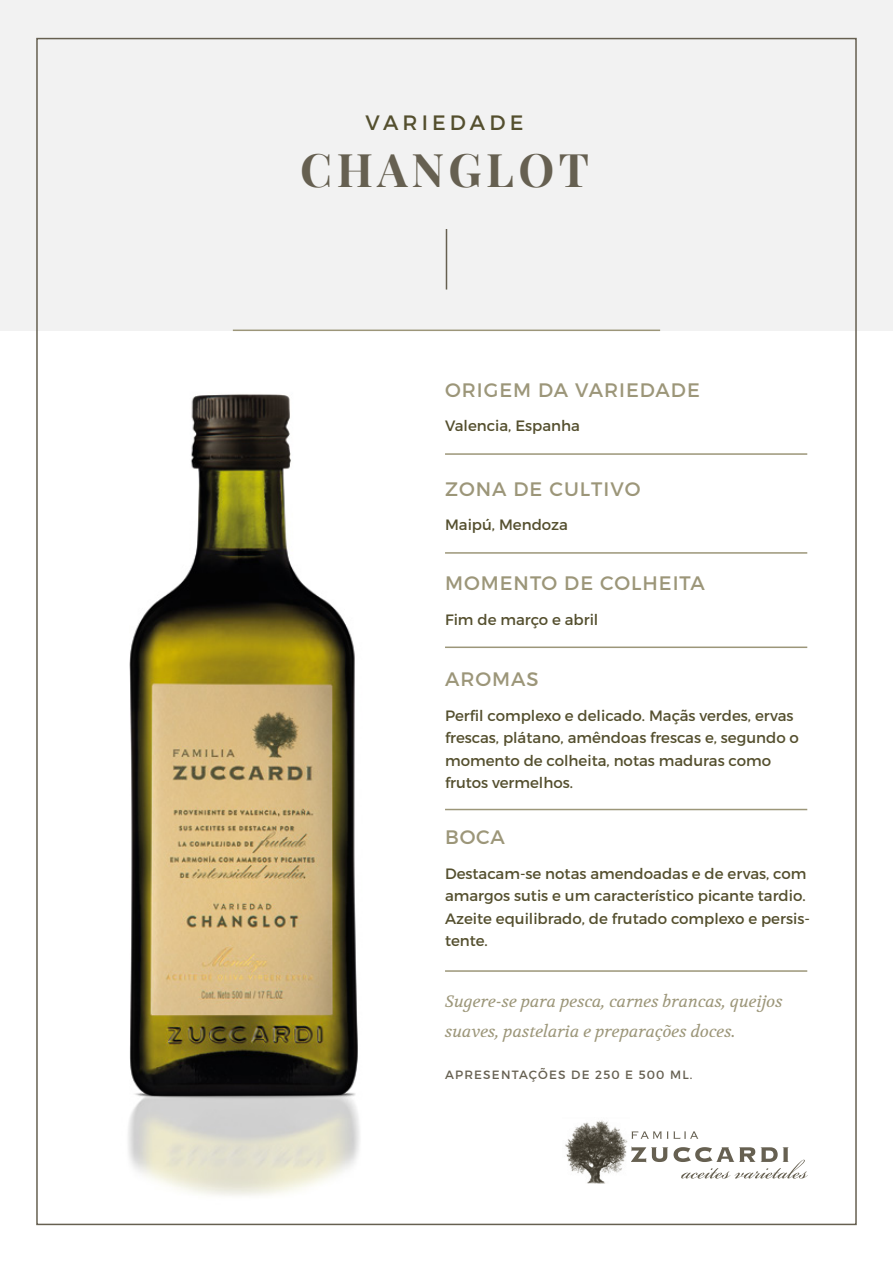
<style>
.page{position:relative;width:893px;height:1263px;background:#fff}
.page>*{position:absolute;margin:0;border:0;box-sizing:border-box;transform-origin:0 0}
.t1{font:700 45.3px "Playfair Display SC";letter-spacing:.1em;color:#666051}
.t2{font:20.85px "Montserrat";letter-spacing:.2em;color:#544f2e}
.t3{font:19.5px "Montserrat";letter-spacing:.05em;color:#9c9679}
.t4{font:italic 16.5px/30px "Volkhov";color:#9c9679}
.t5{font:15px/22.5px "Montserrat";color:#544f2e}
.t6{font:12px "Montserrat";letter-spacing:.1em;color:#666051}
</style>
<div class="page">
<img style="left:36px;top:394px;width:459px;height:832px">
<div style="left:0;top:0;width:893px;height:330px;background:#f2f2f2"></div>
<svg style="left:631px;top:1131px;width:67px;height:8px"></svg>
<svg style="left:631px;top:1146px;width:37px;height:16px"></svg>
<img style="left:565px;top:1120px;width:63px;height:63px">
<svg style="left:674px;top:1147px;width:134px;height:31px"></svg>
<hr style="left:446px;top:229px;width:1px;height:61px;background:#666051">
<hr style="left:233px;top:330px;width:427px;height:1px;background:#9c9679">
<hr style="left:445px;top:453px;width:362px;height:2px;background:#9c9679">
<hr style="left:445px;top:552px;width:362px;height:2px;background:#9c9679">
<hr style="left:445px;top:646px;width:362px;height:2px;background:#9c9679">
<hr style="left:445px;top:809px;width:362px;height:1px;background:#9c9679">
<hr style="left:445px;top:970px;width:362px;height:2px;background:#9c9679">
<h2 class="t2" style="left:365px;top:110px;width:159px">VARIEDADE</h2>
<h1 class="t1" style="left:300px;top:134px;width:290px">CHANGLOT</h1>
<h3 class="t3" style="left:445px;top:378px;width:256px">ORIGEM DA VARIEDADE</h3>
<p class="t5" style="left:445px;top:414px;width:136px">Valencia, Espanha</p>
<h3 class="t3" style="left:445px;top:477px;width:197px">ZONA DE CULTIVO</h3>
<p class="t5" style="left:445px;top:514px;width:124px">Maipú, Mendoza</p>
<h3 class="t3" style="left:445px;top:571px;width:261px">MOMENTO DE COLHEITA</h3>
<p class="t5" style="left:445px;top:608px;width:155px">Fim de março e abril</p>
<h3 class="t3" style="left:445px;top:667px;width:95px">AROMAS</h3>
<p class="t5" style="left:445px;top:704px;width:355px">Perfil complexo e delicado. Maçãs verdes, ervas frescas, plátano, amêndoas frescas e, segundo o momento de colheita, notas maduras como frutos vermelhos.</p>
<h3 class="t3" style="left:445px;top:825px;width:61px">BOCA</h3>
<p class="t5" style="left:445px;top:862px;width:366px">Destacam-se notas amendoadas e de ervas, com amargos sutis e um característico picante tardio.<br>Azeite equilibrado, de frutado complexo e persis&shy;tente.</p>
<p class="t4" style="left:445px;top:987px;width:339px">Sugere-se para pesca, carnes brancas, queijos suaves, pastelaria e preparações doces.</p>
<p class="t6" style="left:445px;top:1067px;width:249px">APRESENTAÇÕES DE 250 E 500 ML.</p>
</div>
